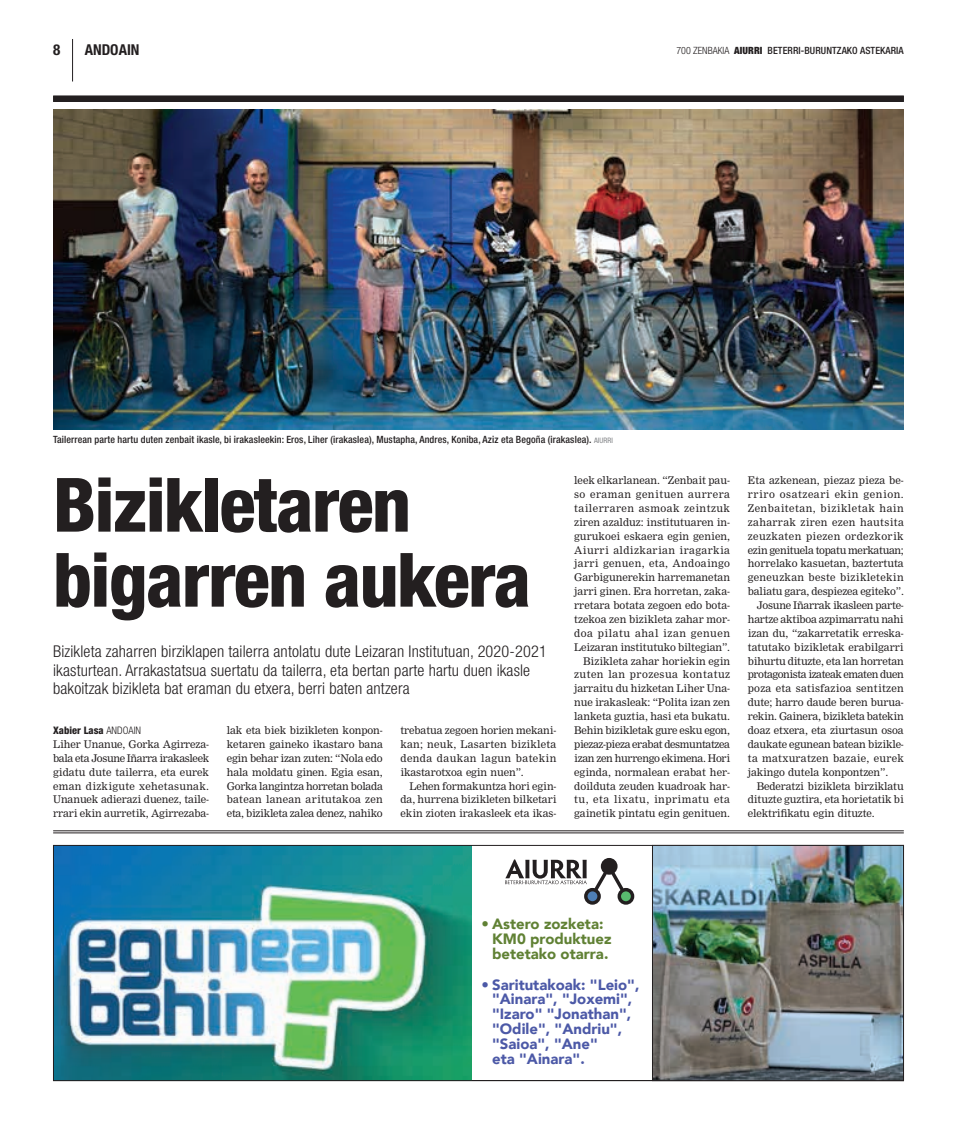
<style>
.page{position:relative;width:957px;height:1134px;background:#fff}
.page>*{position:absolute;margin:0;border:0;box-sizing:border-box;transform-origin:0 0}
.t1{font:800 condensed 75px/75px "Helvetica Neue";letter-spacing:-.02em;color:#231f20}
.t2{font:300 condensed 16.25px/18.8px "Helvetica Neue";letter-spacing:.01em;color:#231f20}
.t3{font:700 condensed 15px "Helvetica Neue";color:#231f20}
.t4{font:900 14.88px/14.9px "Avenir";color:#4c59a7}
.t5{font:900 14.88px/14.9px "Avenir";color:#608134}
.t6{font:10.38px/13.9px "M Nimrod";color:#231f20;text-align:justify}
.t7{font:10.38px "M Nimrod";letter-spacing:-.025em;color:#231f20}
.t8{font:10.38px "M Nimrod";letter-spacing:-.02em;color:#231f20}
.t9{font:10.38px "M Nimrod";letter-spacing:.025em;color:#231f20}
.t10{font:10.38px "M Nimrod";letter-spacing:.03em;color:#231f20}
.t11{font:10.38px "M Nimrod";letter-spacing:-.03em;color:#231f20}
.t12{font:10.38px "M Nimrod";letter-spacing:-.04em;color:#231f20}
.t13{font:10.38px "M Nimrod";letter-spacing:.045em;color:#231f20}
.t14{font:10.38px "M Nimrod";letter-spacing:.05em;color:#231f20}
.t15{font:10.38px "M Nimrod";letter-spacing:.04em;color:#231f20}
.t16{font:800 condensed 10.38px "Helvetica Neue";color:#231f20}
.t17{font:500 condensed 10px "Helvetica Neue";letter-spacing:.01em;color:#231f20}
.s1{font-weight:300}
.s2{font-weight:900}
.s3{font-weight:400;font-size:7.5px;color:#808285}
</style>
<div class="page">
<hr style="left:72px;top:39px;width:1px;height:42px;background:#231f20">
<hr style="left:53px;top:831px;width:851px;height:1px;background:#231f20">
<hr style="left:53px;top:833px;width:851px;height:1px;background:#231f20">
<img style="left:55px;top:847px;width:416px;height:232px">
<svg style="left:505px;top:859px;width:125px;height:41px"></svg>
<svg style="left:619px;top:890px;width:13px;height:13px"></svg>
<div style="left:617px;top:888px;width:17px;height:17px;border:3px solid #231f20;border-radius:50%"></div>
<svg style="left:586px;top:890px;width:13px;height:13px"></svg>
<div style="left:584px;top:888px;width:17px;height:17px;border:3px solid #231f20;border-radius:50%"></div>
<div style="left:601px;top:858px;width:16px;height:17px;background:#231f20;border-radius:50%"></div>
<img style="left:654px;top:847px;width:248px;height:232px">
<div style="left:652px;top:845px;width:252px;height:236px;border:1px solid #231f20"></div>
<img style="left:53px;top:110px;width:851px;height:320px">
<div style="left:53px;top:96px;width:851px;height:6px;background:#231f20"></div>
<h3 class="t3" style="left:53px;top:41px;width:9px">8</h3>
<h3 class="t3" style="left:85px;top:41px;width:56px">ANDOAIN</h3>
<p class="t17" style="left:676px;top:45px;width:229px"><span class="s1">700 zenbakia</span> <span class="s2">AIURRI</span> BETERRI-BURUNTZAKO ASTEKARIA</p>
<p class="t17" style="left:53px;top:433px;width:561px">Tailerrean parte hartu duten zenbait ikasle, bi irakasleekin: Eros, Liher (irakaslea), Mustapha, Andres, Koniba, Aziz eta Begoña (irakaslea). <span class="s3">AIURRI</span></p>
<h1 class="t1" style="left:53px;top:466px;width:479px">Bizikletaren bigarren aukera</h1>
<p class="t2" style="left:53px;top:642px;width:495px">Bizikleta zaharren birziklapen tailerra antolatu dute Leizaran Institutuan, 2020-2021 ikasturtean. Arrakastatsua suertatu da tailerra, eta bertan parte hartu duen ikasle bakoitzak bizikleta bat eraman du etxera, berri baten antzera</p>
<p class="t6" style="left:574px;top:474px;width:157px;text-align:right">leek elkarlanean. “Zenbait pau&shy;so eraman genituen aurrera tailerraren asmoak zeintzuk ziren azalduz: institutuaren in&shy;gurukoei eskaera egin genien,<br>Aiurri aldizkarian iragarkia jarri genuen, eta, Andoaingo<br>Garbigunerekin harremanetan jarri ginen. Era horretan, zaka&shy;rretara botata zegoen edo bota&shy;tzekoa zen bizikleta zahar mor&shy;doa pilatu ahal izan genuen<br>Leizaran institutuko biltegian”.<br>Bizikleta zahar horiekin egin zuten lan prozesua kontatuz jarraitu du hizketan Liher Una&shy;nue irakasleak: “Polita izan zen lanketa guztia, hasi eta bukatu.<br>Behin bizikletak gure esku egon, piezaz-pieza erabat desmuntatzea izan zen hurrengo ekimena. Hori eginda, normalean erabat her&shy;doilduta zeuden kuadroak har&shy;tu, eta lixatu, inprimatu eta gainetik pintatu egin genituen.</p>
<p class="t6" style="left:748px;top:474px;width:157px">Eta azkenean, piezaz pieza be-</p>
<p class="t14" style="left:748px;top:488px;width:157px">rriro osatzeari ekin genion.</p>
<p class="t13" style="left:748px;top:502px;width:157px">Zenbaitetan, bizikletak hain</p>
<p class="t10" style="left:748px;top:516px;width:157px">zaharrak ziren ezen hautsita</p>
<p class="t15" style="left:748px;top:530px;width:157px">zeuzkaten piezen ordezkorik</p>
<p class="t11" style="left:748px;top:544px;width:157px">ezin genituela topatu merkatuan;</p>
<p class="t6" style="left:748px;top:557px;width:157px">horrelako kasuetan, baztertuta</p>
<p class="t10" style="left:748px;top:571px;width:157px">geneuzkan beste bizikletekin</p>
<p class="t6" style="left:748px;top:585px;width:157px">baliatu gara, despiezea egiteko”.</p>
<p class="t8" style="left:756px;top:599px;width:149px">Josune Iñarrak ikasleen parte-</p>
<p class="t7" style="left:748px;top:613px;width:157px">hartze aktiboa azpimarratu nahi</p>
<p class="t6" style="left:748px;top:626px;width:157px">izan du, “zakarretatik erreska-</p>
<p class="t6" style="left:748px;top:640px;width:157px">tatutako bizikletak erabilgarri</p>
<p class="t8" style="left:748px;top:655px;width:157px">bihurtu dituzte, eta lan horretan</p>
<p class="t12" style="left:748px;top:668px;width:157px">protagonista izateak ematen duen</p>
<p class="t9" style="left:748px;top:682px;width:157px">poza eta satisfazioa sentitzen</p>
<p class="t6" style="left:748px;top:696px;width:157px">dute; harro daude beren burua-</p>
<p class="t7" style="left:748px;top:710px;width:157px">rekin. Gainera, bizikleta batekin</p>
<p class="t6" style="left:748px;top:723px;width:157px">doaz etxera, eta ziurtasun osoa</p>
<p class="t6" style="left:748px;top:737px;width:157px">daukate egunean batean bizikle-</p>
<p class="t9" style="left:748px;top:752px;width:157px">ta matxuratzen bazaie, eurek</p>
<p class="t6" style="left:748px;top:765px;width:142px">jakingo dutela konpontzen”.</p>
<p class="t6" style="left:756px;top:779px;width:148px">Bederatzi bizikleta birziklatu</p>
<p class="t6" style="left:748px;top:793px;width:157px">dituzte guztira, eta horietatik bi</p>
<p class="t6" style="left:748px;top:807px;width:128px">elektrifikatu egin dituzte.</p>
<p class="t6" style="left:227px;top:723px;width:158px">lak eta biek bizikleten konpon&shy;ketaren gaineko ikastaro bana egin behar izan zuten: “Nola edo hala moldatu ginen. Egia esan, Gorka langintza horretan bolada batean lanean aritutakoa zen eta, bizikleta zalea denez, nahiko</p>
<p class="t6" style="left:400px;top:723px;width:157px">trebatua zegoen horien mekani&shy;kan; neuk, Lasarten bizikleta denda daukan lagun batekin ikastarotxoa egin nuen”.</p>
<p class="t16" style="left:53px;top:724px;width:90px">Xabier Lasa <span class="s1">andoain</span></p>
<p class="t6" style="left:53px;top:737px;width:158px">Liher Unanue, Gorka Agirreza&shy;bala eta Josune Iñarra irakasleek gidatu dute tailerra, eta eurek eman dizkigute xehetasunak.<br>Unanuek adierazi duenez, taile&shy;rrari ekin aurretik, Agirrezaba-</p>
<p class="t6" style="left:400px;top:779px;width:158px;text-indent:9px">Lehen formakuntza hori egin&shy;da, hurrena bizikleten bilketari ekin zioten irakasleek eta ikas-</p>
<h3 class="t5" style="left:492px;top:916px;width:121px;text-indent:-11px">• Astero zozketa:<br>KM0 produktuez betetako otarra.</h3>
<h3 class="t4" style="left:492px;top:976px;width:149px;text-indent:-11px">• Saritutakoak: "Leio", "Ainara", "Joxemi", "Izaro" "Jonathan", "Odile", "Andriu", "Saioa", "Ane"<br>eta "Ainara".</h3>
</div>
